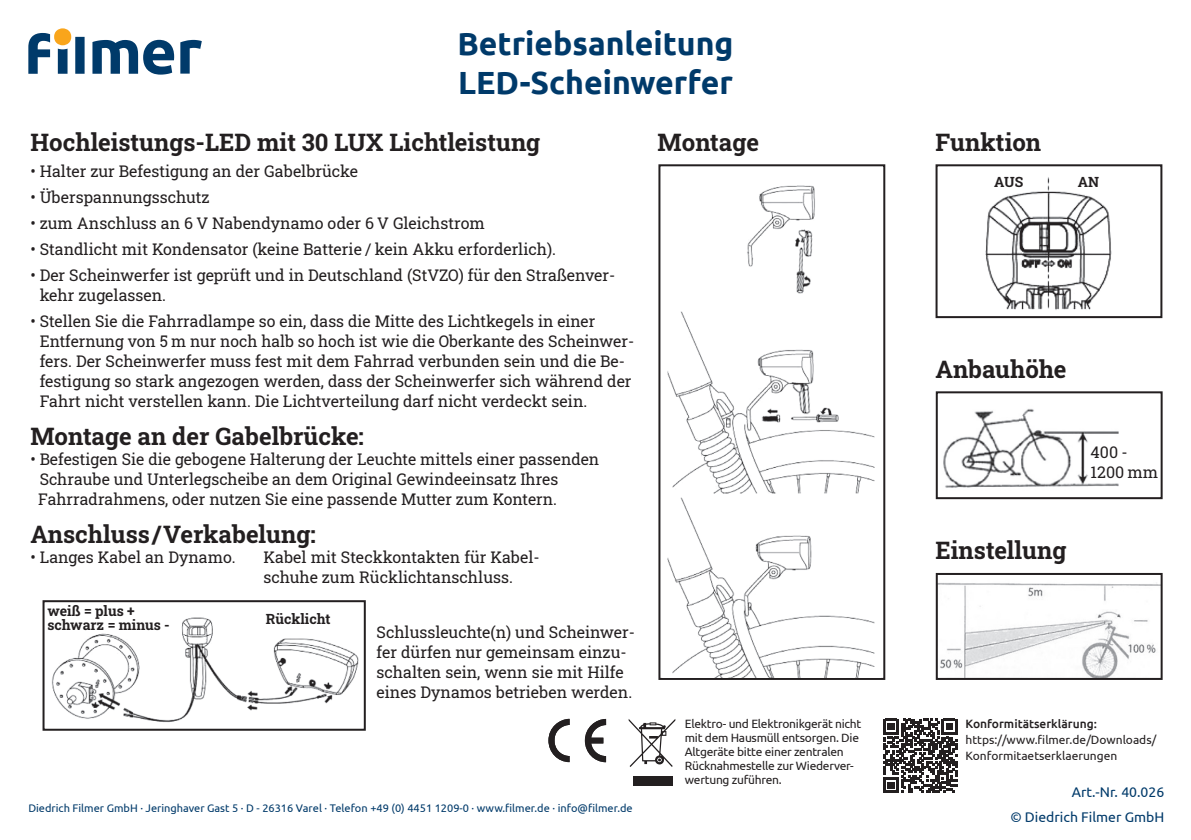
<style>
.page{position:relative;width:1191px;height:840px;background:#fff}
.page>*{position:absolute;margin:0;border:0;box-sizing:border-box;transform-origin:0 0}
.t1{font:700 32px/38.4px "Ubuntu";color:#003a6a}
.t2{font:700 24px "Roboto Slab";color:#231f20}
.t3{font:16px/20px "Roboto Slab";color:#231f20}
.t4{font:700 14px/14px "Roboto Slab";color:#231f20}
.t5{font:14px "Ubuntu";color:#003a6a}
.t6{font:12px/14px "Ubuntu";letter-spacing:-.02em;color:#231f20}
.t7{font:12px/16px "Ubuntu";color:#231f20}
.t8{font:500 12px "Ubuntu";color:#231f20}
.t9{font:11px "Ubuntu";color:#003a6a}
</style>
<div class="page">
<div style="left:658px;top:164px;width:227px;height:515px;border:2px solid #231f20"></div>
<img style="left:52px;top:617px;width:307px;height:106px">
<div style="left:43px;top:600px;width:323px;height:130px;border:2px solid #231f20"></div>
<img style="left:938px;top:583px;width:221px;height:93px">
<div style="left:935px;top:572px;width:227px;height:107px;border:2px solid #231f20"></div>
<img style="left:943px;top:409px;width:176px;height:79px">
<div style="left:935px;top:391px;width:227px;height:108px;border:2px solid #231f20"></div>
<img style="left:985px;top:177px;width:127px;height:133px">
<div style="left:935px;top:164px;width:227px;height:154px;border:2px solid #231f20"></div>
<img style="left:667px;top:311px;width:208px;height:365px">
<img style="left:747px;top:185px;width:68px;height:109px">
<svg style="left:28px;top:28px;width:174px;height:47px"></svg>
<svg style="left:548px;top:718px;width:21px;height:43px"></svg>
<svg style="left:585px;top:718px;width:21px;height:43px"></svg>
<svg style="left:628px;top:719px;width:47px;height:47px"></svg>
<div style="left:632px;top:775px;width:40px;height:10px;background:#231f20"></div>
<svg style="left:883px;top:718px;width:74px;height:74px"></svg>
<h1 class="t1" style="left:457px;top:24px;width:278px">Betriebsanleitung<br>LED-Scheinwerfer</h1>
<h2 class="t2" style="left:30px;top:125px;width:511px">Hochleistungs-LED mit 30 LUX Lichtleistung</h2>
<p class="t3" style="left:30px;top:160px;width:329px">• Halter zur Befestigung an der Gabelbrücke</p>
<p class="t3" style="left:30px;top:186px;width:181px">• Überspannungsschutz</p>
<p class="t3" style="left:30px;top:212px;width:456px">• zum Anschluss an 6 V Nabendynamo oder 6 V Gleichstrom</p>
<p class="t3" style="left:30px;top:238px;width:527px">• Standlicht mit Kondensator (keine Batterie / kein Akku erforderlich).</p>
<p class="t3" style="left:40px;top:264px;width:577px;text-indent:-9px">• Der Scheinwerfer ist geprüft und in Deutschland (StVZO) für den Straßenver&shy;kehr zugelassen.</p>
<p class="t3" style="left:40px;top:310px;width:596px;text-indent:-9px">• Stellen Sie die Fahrradlampe so ein, dass die Mitte des Lichtkegels in einer Entfernung von 5 m nur noch halb so hoch ist wie die Oberkante des Scheinwer&shy;fers. Der Scheinwerfer muss fest mit dem Fahrrad verbunden sein und die Be&shy;festigung so stark angezogen werden, dass der Scheinwerfer sich während der Fahrt nicht verstellen kann. Die Lichtverteilung darf nicht verdeckt sein.</p>
<h2 class="t2" style="left:30px;top:419px;width:335px">Montage an der Gabelbrücke:</h2>
<p class="t3" style="left:38px;top:448px;width:562px;text-indent:-8px">• Befestigen Sie die gebogene Halterung der Leuchte mittels einer passenden<br>Schraube und Unterlegscheibe an dem Original Gewindeeinsatz Ihres<br>Fahrradrahmens, oder nutzen Sie eine passende Mutter zum Kontern.</p>
<h2 class="t2" style="left:30px;top:517px;width:287px">Anschluss / Verkabelung:</h2>
<p class="t3" style="left:30px;top:546px;width:207px">• Langes Kabel an Dynamo.</p>
<p class="t3" style="left:263px;top:546px;width:278px">Kabel mit Steckkontakten für Kabel&shy;schuhe zum Rücklichtanschluss.</p>
<p class="t4" style="left:47px;top:603px;width:124px">weiß = plus + schwarz = minus -</p>
<p class="t4" style="left:266px;top:611px;width:66px">Rücklicht</p>
<p class="t3" style="left:376px;top:621px;width:260px">Schlussleuchte(n) und Scheinwer&shy;fer dürfen nur gemeinsam einzu&shy;schalten sein, wenn sie mit Hilfe eines Dynamos betrieben werden.</p>
<p class="t9" style="left:28px;top:800px;width:606px">Diedrich Filmer GmbH · Jeringhaver Gast 5 · D - 26316 Varel · Telefon +49 (0) 4451 1209-0 · www.filmer.de · info@filmer.de</p>
<h2 class="t2" style="left:657px;top:125px;width:103px">Montage</h2>
<p class="t6" style="left:685px;top:716px;width:178px">Elektro- und Elektronikgerät nicht mit dem Hausmüll entsorgen. Die<br>Altgeräte bitte einer zentralen<br>Rücknahmestelle zur Wiederver&shy;wertung zuführen.</p>
<h2 class="t2" style="left:935px;top:125px;width:107px">Funktion</h2>
<p class="t4" style="left:994px;top:175px;width:31px">AUS</p>
<p class="t4" style="left:1077px;top:175px;width:23px">AN</p>
<h2 class="t2" style="left:935px;top:352px;width:132px">Anbauhöhe</h2>
<p class="t3" style="left:1090px;top:442px;width:69px">400 -<br>1200 mm</p>
<h2 class="t2" style="left:935px;top:533px;width:132px">Einstellung</h2>
<p class="t8" style="left:965px;top:716px;width:133px">Konformitätserklärung:</p>
<p class="t7" style="left:965px;top:731px;width:192px">https://www.filmer.de/Downloads/<br>Konformitaetserklaerungen</p>
<p class="t5" style="left:1071px;top:783px;width:94px">Art.-Nr. 40.026</p>
<p class="t5" style="left:1010px;top:808px;width:155px">© Diedrich Filmer GmbH</p>
</div>
